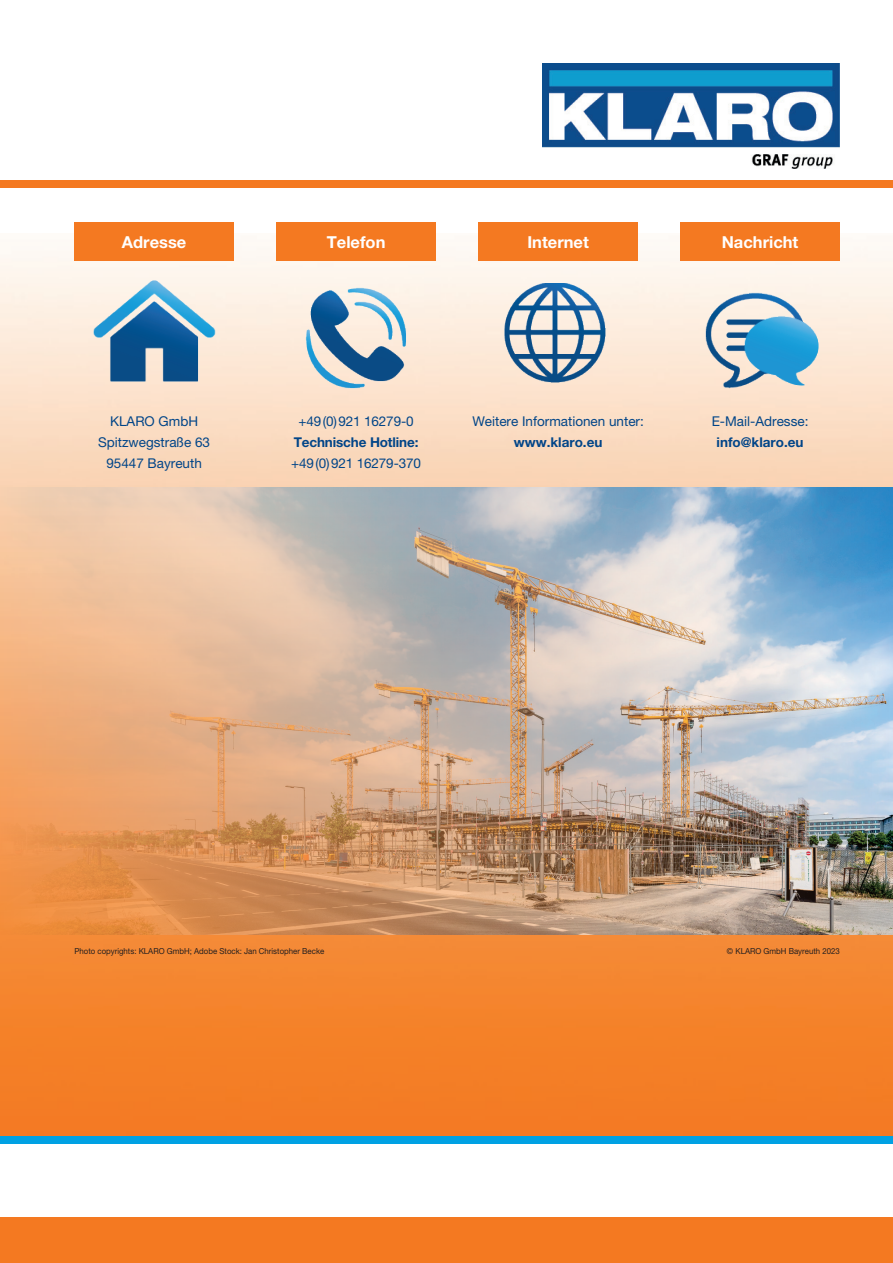
<style>
.page{position:relative;width:893px;height:1263px;background:#fff}
.page>*{position:absolute;margin:0;border:0;box-sizing:border-box;transform-origin:0 0}
.t1{font:700 16.5px "Helvetica Neue LT Pro";color:#fff}
.t2{font:13.5px/21px "Helvetica Neue LT Pro";color:#014588;text-align:center}
.t3{font:700 13.5px "Helvetica Neue LT Pro";letter-spacing:-.005em;color:#014588}
.t4{font:8.25px "Helvetica Neue LT Pro";color:#231f20;scale:.95 1}
</style>
<div class="page">
<img style="left:0;top:246px;width:893px;height:890px">
<div style="left:0;top:1218px;width:893px;height:45px;background:#f47921"></div>
<div style="left:0;top:1136px;width:893px;height:7px;background:#00a1e3"></div>
<img style="left:542px;top:63px;width:298px;height:105px">
<div style="left:0;top:180px;width:893px;height:8px;background:#f47921"></div>
<svg style="left:891px;top:487px;width:2px;height:649px"></svg>
<img style="left:0;top:488px;width:892px;height:447px">
<img style="left:696px;top:284px;width:128px;height:107px">
<div style="left:680px;top:223px;width:160px;height:38px;background:#f47921"></div>
<img style="left:500px;top:283px;width:114px;height:109px">
<div style="left:478px;top:223px;width:160px;height:38px;background:#f47921"></div>
<img style="left:302px;top:284px;width:109px;height:107px">
<div style="left:276px;top:223px;width:160px;height:38px;background:#f47921"></div>
<img style="left:90px;top:271px;width:128px;height:128px">
<div style="left:74px;top:223px;width:160px;height:38px;background:#f47921"></div>
<p class="t1" style="left:122px;top:232px;width:66px">Adresse</p>
<p class="t2" style="left:98px;top:410px;width:113px">KLARO GmbH<br>Spitzwegstraße 63<br>95447 Bayreuth</p>
<p class="t1" style="left:327px;top:232px;width:60px">Telefon</p>
<p class="t1" style="left:527px;top:232px;width:63px">Internet</p>
<p class="t2" style="left:299px;top:410px;width:117px">+49(0)921 16279-0</p>
<p class="t3" style="left:294px;top:434px;width:126px">Technische Hotline:</p>
<p class="t2" style="left:291px;top:452px;width:131px">+49(0)921 16279-370</p>
<p class="t2" style="left:472px;top:410px;width:173px">Weitere Informationen unter:</p>
<p class="t3" style="left:514px;top:434px;width:90px">www.klaro.eu</p>
<p class="t1" style="left:722px;top:232px;width:78px">Nachricht</p>
<p class="t2" style="left:712px;top:410px;width:98px">E-Mail-Adresse:</p>
<p class="t3" style="left:717px;top:434px;width:89px">info@klaro.eu</p>
<p class="t4" style="left:74px;top:946px;width:264px">Photo copyrights: KLARO GmbH; Adobe Stock: Jan Christopher Becke</p>
<p class="t4" style="left:727px;top:946px;width:120px">© KLARO GmbH Bayreuth 2023</p>
</div>
